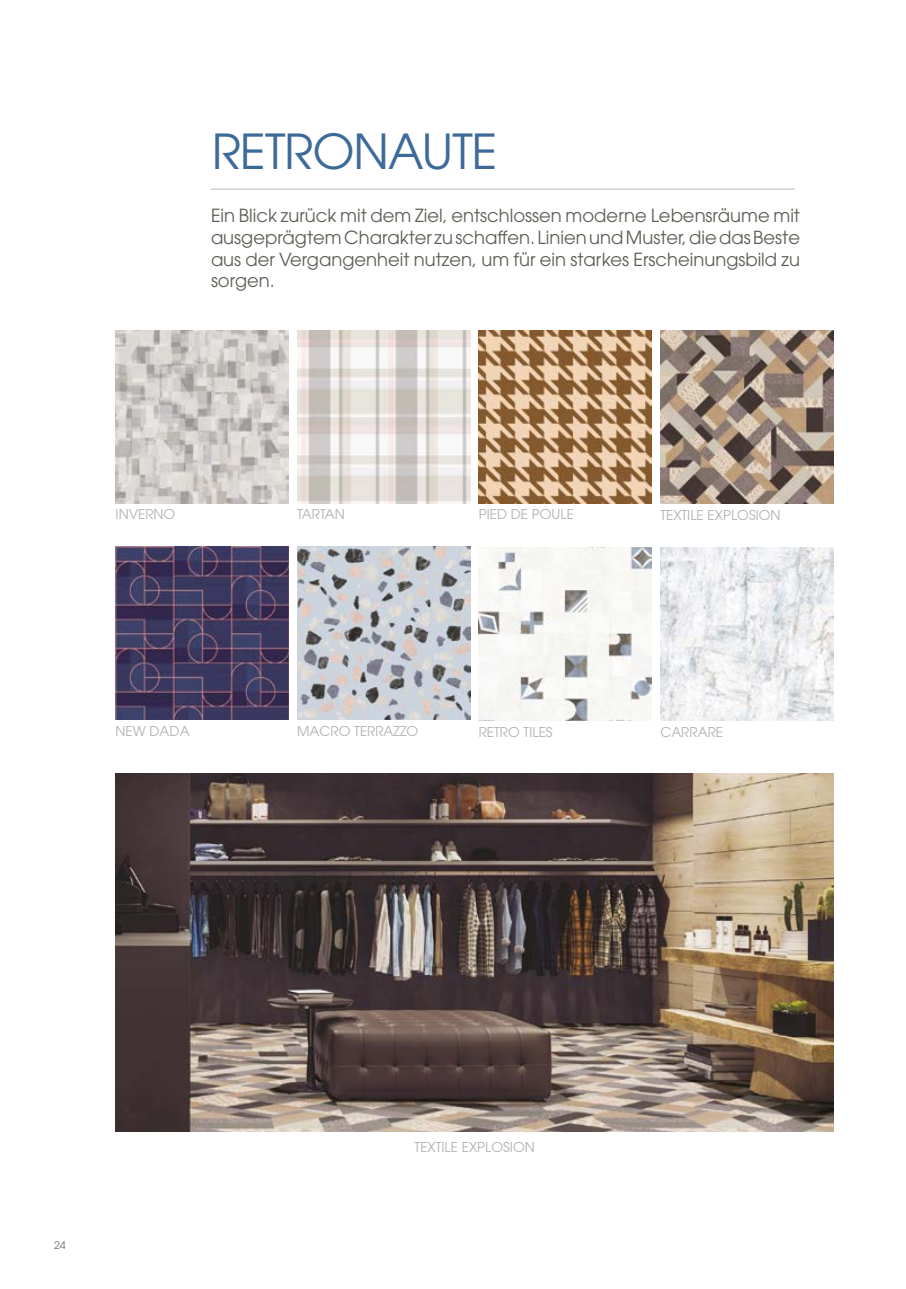
<style>
.page{position:relative;width:906px;height:1289px;background:#fff}
.page>*{position:absolute;margin:0;border:0;box-sizing:border-box;transform-origin:0 0}
.t1{font:48px "ITC Avant Garde Pro";letter-spacing:-.02em;color:#3d6a99}
.t2{font:18px/21.6px "ITC Avant Garde Pro";color:#5d5d55;text-align:justify}
.t3{font:13.5px "ITC Avant Garde Pro";color:#b3b2b2}
.t4{font:10.5px "ITC Avant Garde Pro";color:#706f6f}
</style>
<div class="page">
<hr style="left:905px;top:454px;width:1px;height:481px;background:#ededed">
<hr style="left:211px;top:188px;width:584px;height:2px;background:#d0d0d0">
<img style="left:479px;top:547px;width:173px;height:173px">
<img style="left:479px;top:330px;width:173px;height:173px">
<img style="left:297px;top:330px;width:173px;height:173px">
<img style="left:297px;top:546px;width:173px;height:173px">
<img style="left:116px;top:330px;width:172px;height:173px">
<img style="left:116px;top:546px;width:172px;height:173px">
<img style="left:116px;top:774px;width:717px;height:357px">
<img style="left:660px;top:547px;width:173px;height:173px">
<img style="left:660px;top:330px;width:173px;height:173px">
<h1 class="t1" style="left:212px;top:122px;width:287px">RETRONAUTE</h1>
<p class="t2" style="left:211px;top:205px;width:590px">Ein Blick zurück mit dem Ziel, entschlossen moderne Lebensräume mit ausgeprägtem Charakter zu schaffen. Linien und Muster, die das Beste aus der Vergangenheit nutzen, um für ein starkes Erscheinungsbild zu sorgen.</p>
<p class="t3" style="left:116px;top:506px;width:61px">INVERNO</p>
<p class="t3" style="left:116px;top:723px;width:75px">NEW DADA</p>
<p class="t3" style="left:297px;top:506px;width:49px">TARTAN</p>
<p class="t3" style="left:479px;top:506px;width:97px">PIED DE POULE</p>
<p class="t3" style="left:660px;top:506px;width:122px">TEXTILE EXPLOSION</p>
<p class="t3" style="left:297px;top:723px;width:123px">MACRO TERRAZZO</p>
<p class="t3" style="left:479px;top:723px;width:75px">RETRO TILES</p>
<p class="t3" style="left:660px;top:724px;width:64px">CARRARE</p>
<p class="t4" style="left:54px;top:1238px;width:13px">24</p>
<p class="t3" style="left:414px;top:1138px;width:122px">TEXTILE EXPLOSION</p>
</div>
